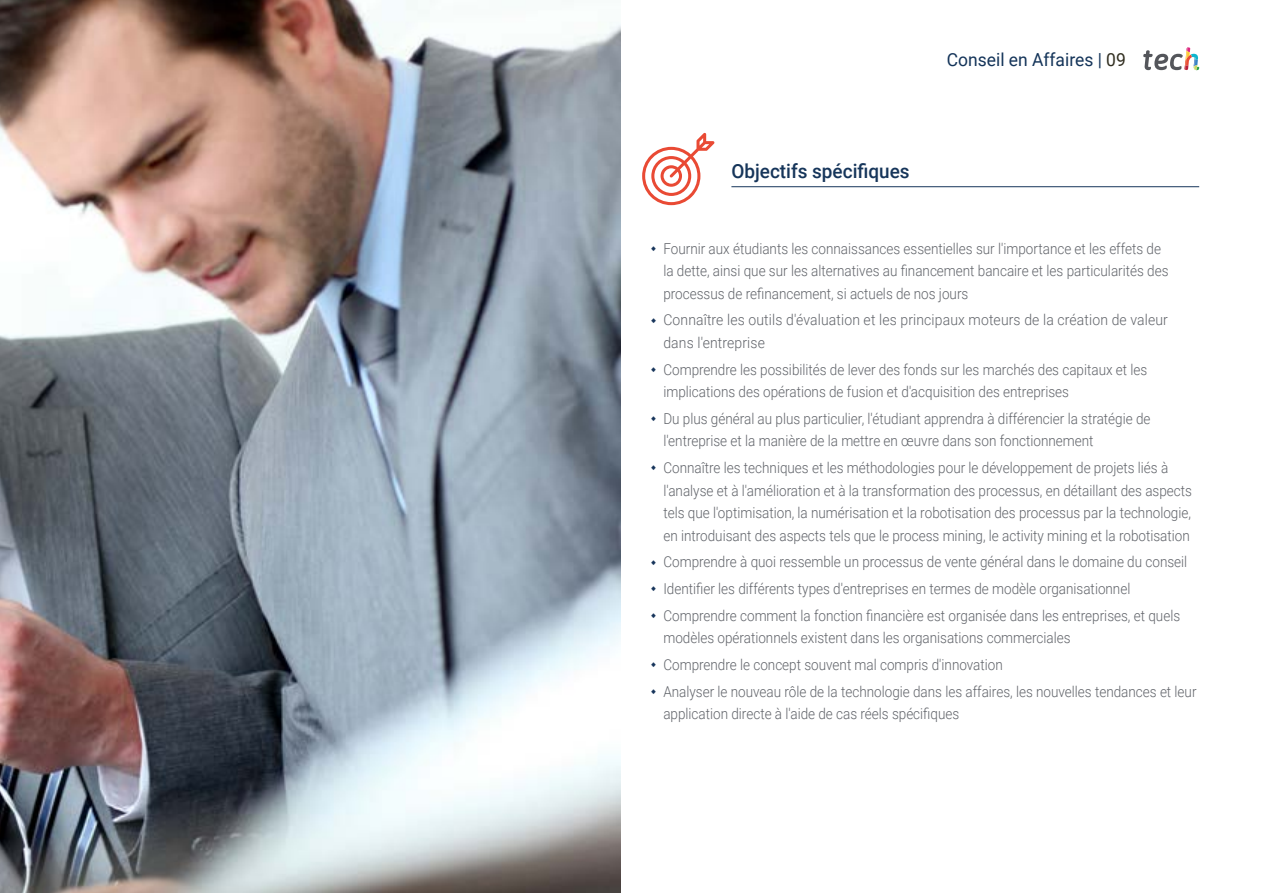
<style>
.page{position:relative;width:1263px;height:893px;background:#fff}
.page>*{position:absolute;margin:0;border:0;box-sizing:border-box;transform-origin:0 0}
.t1{font:500 19.5px "Roboto";color:#16355a}
.t2{font:18px "Roboto";color:#143459}
.t3{font:300 15px/22.5px "Roboto";color:#61646a;scale:.9 1}
.t4{font:300 15px/22.5px "Roboto";color:#61646a;scale:.93 1}
.s1{color:#312e20}
</style>
<div class="page">
<img style="left:0;top:0;width:621px;height:893px">
<hr style="left:731px;top:186px;width:468px;height:1px;background:#17355b">
<svg style="left:642px;top:133px;width:72px;height:72px"></svg>
<svg style="left:1143px;top:47px;width:56px;height:24px"></svg>
<h1 class="t1" style="left:731px;top:158px;width:180px">Objectifs spécifiques</h1>
<p class="t2" style="left:947px;top:47px;width:180px">Conseil en Affaires | <span class="s1">09</span></p>
<p class="t3" style="left:663px;top:236px;width:563px">Fournir aux étudiants les connaissances essentielles sur l'importance et les effets de la dette, ainsi que sur les alternatives au financement bancaire et les particularités des processus de refinancement, si actuels de nos jours</p>
<p class="t4" style="left:663px;top:308px;width:544px">Connaître les outils d'évaluation et les principaux moteurs de la création de valeur dans l'entreprise</p>
<p class="t3" style="left:663px;top:357px;width:539px">Comprendre les possibilités de lever des fonds sur les marchés des capitaux et les implications des opérations de fusion et d'acquisition des entreprises</p>
<p class="t3" style="left:663px;top:407px;width:543px">Du plus général au plus particulier, l'étudiant apprendra à différencier la stratégie de l'entreprise et la manière de la mettre en œuvre dans son fonctionnement</p>
<p class="t3" style="left:663px;top:456px;width:589px">Connaître les techniques et les méthodologies pour le développement de projets liés à l'analyse et à l'amélioration et à la transformation des processus, en détaillant des aspects tels que l'optimisation, la numérisation et la robotisation des processus par la technologie, en introduisant des aspects tels que le process mining, le activity mining et la robotisation</p>
<p class="t3" style="left:663px;top:548px;width:584px;line-height:26.7px">Comprendre à quoi ressemble un processus de vente général dans le domaine du conseil<br>Identifier les différents types d'entreprises en termes de modèle organisationnel<br>Comprendre comment la fonction financière est organisée dans les entreprises, et quels</p>
<p class="t3" style="left:663px;top:624px;width:594px;line-height:26.7px">modèles opérationnels existent dans les organisations commerciales<br>Comprendre le concept souvent mal compris d'innovation<br>Analyser le nouveau rôle de la technologie dans les affaires, les nouvelles tendances et leur</p>
<p class="t3" style="left:663px;top:702px;width:330px">application directe à l'aide de cas réels spécifiques</p>
</div>
